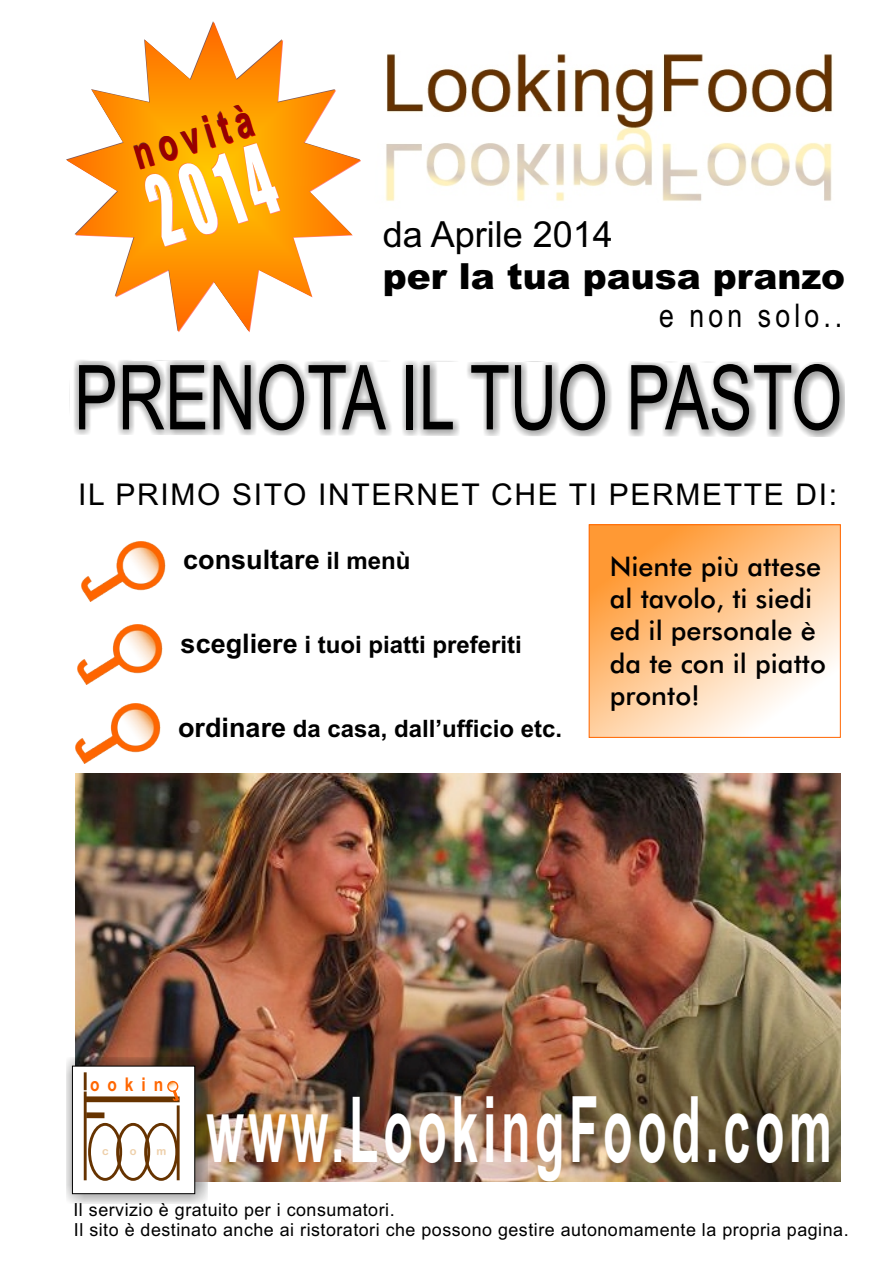
<style>
.page{position:relative;width:893px;height:1263px;background:#fff}
.page>*{position:absolute;margin:0;border:0;box-sizing:border-box;transform-origin:0 0}
.t1{font:700 91.8px "Arial";letter-spacing:.095em;color:#fff;scale:.52 1}
.t2{font:89.7px "Arial";color:#000;scale:.73 1}
.t3{font:700 45.3px "Arial";color:#900;scale:.68 1}
.t4{font:900 36px "Arial";color:#000}
.t5{font:36px "Arial";color:#000}
.t6{font:32.55px "Arial Narrow";letter-spacing:.125em;color:#000}
.t7{font:30px "Arial";letter-spacing:.055em;color:#000}
.t8{font:500 27px/32.4px "Futura BT";color:#000}
.t9{font:700 27px "Arial";color:#000}
.t10{font:700 24px "Arial";color:#000}
.t11{font:700 18.9px "Arial Narrow";letter-spacing:.42em;color:#f60}
.t12{font:18px/20.1px "Arial";letter-spacing:.03em;color:#000}
.t13{font:11.25px "Arial Rounded MT Bold";color:#eed0aa}
.s1{font-size:24px}
.s2{font-size:27px}
</style>
<div class="page">
<img style="left:76px;top:773px;width:764px;height:408px">
<svg style="left:67px;top:22px;width:294px;height:310px"></svg>
<img style="left:385px;top:54px;width:448px;height:147px">
<img style="left:76px;top:703px;width:84px;height:61px">
<img style="left:78px;top:624px;width:85px;height:61px">
<img style="left:81px;top:541px;width:85px;height:61px">
<svg style="left:591px;top:526px;width:248px;height:210px;background:#fc9"></svg>
<div style="left:589px;top:524px;width:252px;height:214px;border:1px solid #f60"></div>
<svg style="left:74px;top:360px;width:771px;height:77px"></svg>
<div style="left:66px;top:1057px;width:142px;height:147px;background:#151616;opacity:.49"></div>
<svg style="left:72px;top:1065px;width:124px;height:129px"></svg>
<svg style="left:144px;top:102px;width:137px;height:145px"></svg>
<h3 class="t3" style="left:129px;top:138px;width:182px;rotate:-17deg">novità</h3>
<h3 class="t5" style="left:383px;top:221px;width:232px">da Aprile 2014</h3>
<h3 class="t4" style="left:383px;top:264px;width:464px">per la tua pausa pranzo</h3>
<h3 class="t6" style="left:659px;top:303px;width:185px">e non solo..</h3>
<h2 class="t2" style="left:74px;top:364px;width:1054px">PRENOTA IL TUO PASTO</h2>
<h3 class="t7" style="left:78px;top:483px;width:761px">IL PRIMO SITO INTERNET CHE TI PERMETTE DI:</h3>
<h3 class="t9" style="left:183px;top:550px;width:229px">consultare <span class="s1">il menù</span></h3>
<h3 class="t10" style="left:181px;top:636px;width:343px"><span class="s2">scegliere</span> i tuoi piatti preferiti</h3>
<h3 class="t10" style="left:178px;top:720px;width:386px"><span class="s2">ordinare</span> da casa, dall’ufficio etc.</h3>
<h3 class="t8" style="left:610px;top:552px;width:218px">Niente più attese al tavolo, ti siedi ed il personale è da te con il piatto pronto!</h3>
<p class="t11" style="left:90px;top:1078px;width:75px">ookin</p>
<p class="t13" style="left:102px;top:1146px;width:8px">c</p>
<p class="t13" style="left:130px;top:1146px;width:8px">o</p>
<p class="t13" style="left:157px;top:1146px;width:11px">m</p>
<h1 class="t1" style="left:207px;top:1095px;width:1204px">www.LookingFood.com</h1>
<p class="t12" style="left:73px;top:1201px;width:777px">Il servizio è gratuito per i consumatori.<br>Il sito è destinato anche ai ristoratori che possono gestire autonomamente la propria pagina.</p>
</div>
